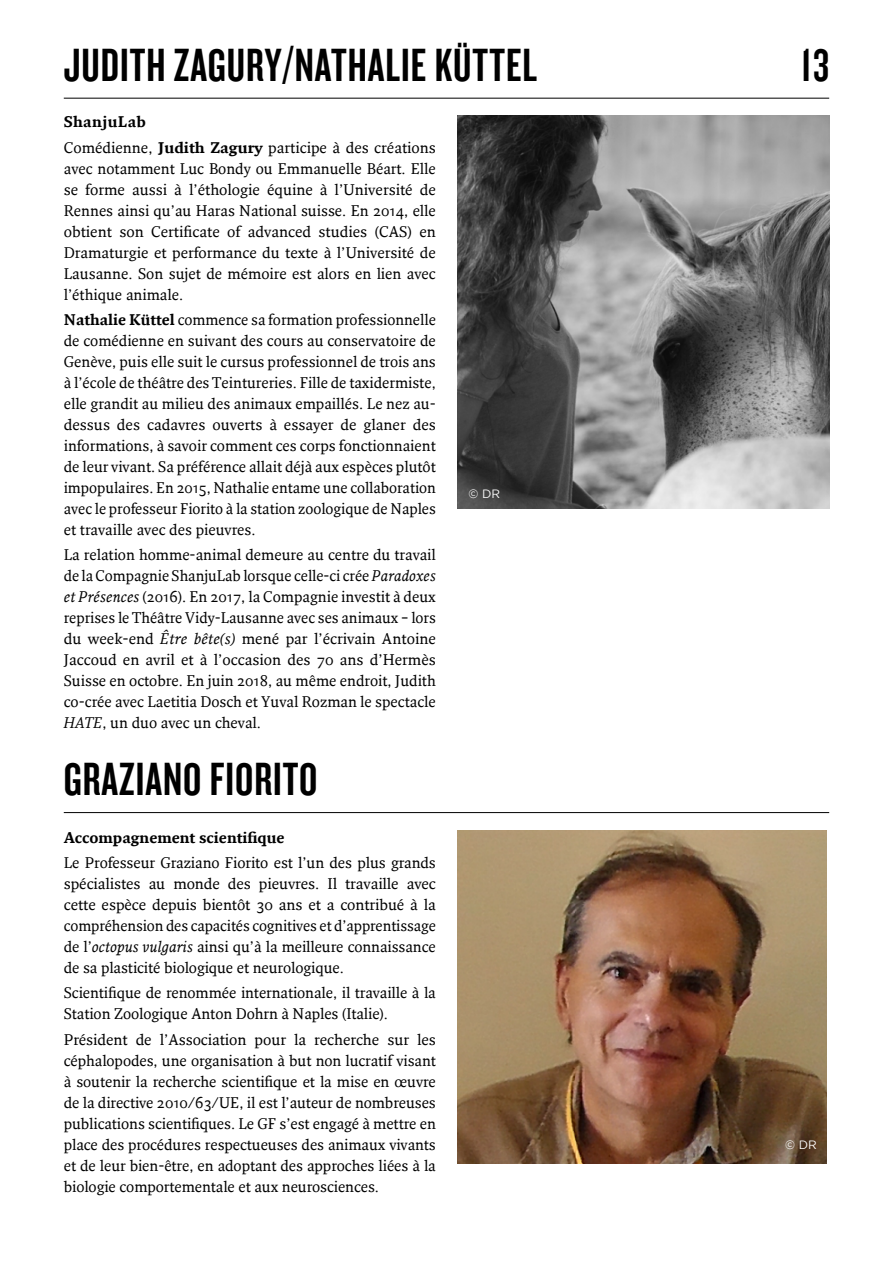
<style>
.page{position:relative;width:893px;height:1263px;background:#fff}
.page>*{position:absolute;margin:0;border:0;box-sizing:border-box;transform-origin:0 0}
.t1{font:48px "Knockout 48 Featherweight";letter-spacing:.02em;color:#000}
.t2{font:15px/21px "Fresco";letter-spacing:-.005em;color:#000;text-align:justify}
.t3{font:700 15px "Fresco";letter-spacing:-.005em;color:#000}
.t4{font:12px "Gotham";color:#fff}
.s1{font-weight:700}
.s2{font-style:italic}
</style>
<div class="page">
<hr style="left:64px;top:98px;width:765px;height:1px;background:#000">
<img style="left:457px;top:116px;width:372px;height:393px">
<hr style="left:64px;top:812px;width:765px;height:1px;background:#000">
<img style="left:457px;top:831px;width:369px;height:332px">
<h1 class="t1" style="left:64px;top:36px;width:475px">JUDITH ZAGURY/NATHALIE KÜTTEL</h1>
<h1 class="t1" style="left:801px;top:36px;width:29px">13</h1>
<p class="t2" style="left:64px;top:109px;width:374px;line-height:25.2px"><span class="s1">ShanjuLab<br></span>Comédienne, <span class="s1">Judith Zagury</span> participe à des créations</p>
<p class="t2" style="left:64px;top:157px;width:374px">avec notamment Luc Bondy ou Emmanuelle Béart. Elle se forme aussi à l’éthologie équine à l’Université de Rennes ainsi qu’au Haras National suisse. En 2014, elle obtient son Certificate of advanced studies (CAS) en Dramaturgie et performance du texte à l’Université de Lausanne. Son sujet de mémoire est alors en lien avec l’éthique animale.</p>
<p class="t2" style="left:64px;top:309px;width:374px"><span class="s1">Nathalie Küttel</span> commence sa formation professionnelle de comédienne en suivant des cours au conservatoire de Genève, puis elle suit le cursus professionnel de trois ans à l’école de théâtre des Teintureries. Fille de taxidermiste, elle grandit au milieu des animaux empaillés. Le nez au&shy;dessus des cadavres ouverts à essayer de glaner des informations, à savoir comment ces corps fonctionnaient de leur vivant. Sa préférence allait déjà aux espèces plutôt impopulaires. En 2015, Nathalie entame une collaboration avec le professeur Fiorito à la station zoologique de Naples et travaille avec des pieuvres.</p>
<p class="t2" style="left:64px;top:544px;width:374px">La relation homme-animal demeure au centre du travail de la Compagnie ShanjuLab lorsque celle-ci crée <span class="s2">Paradoxes et Présences</span> (2016). En 2017, la Compagnie investit à deux reprises le Théâtre Vidy-Lausanne avec ses animaux – lors du week-end <span class="s2">Être bête(s)</span> mené par l’écrivain Antoine Jaccoud en avril et à l’occasion des 70 ans d’Hermès Suisse en octobre. En juin 2018, au même endroit, Judith co-crée avec Laetitia Dosch et Yuval Rozman le spectacle <span class="s2">HATE</span>, un duo avec un cheval.</p>
<p class="t4" style="left:468px;top:486px;width:33px">© DR</p>
<h1 class="t1" style="left:64px;top:750px;width:255px">GRAZIANO FIORITO</h1>
<p class="t3" style="left:64px;top:828px;width:223px">Accompagnement scientifique</p>
<p class="t2" style="left:64px;top:852px;width:374px">Le Professeur Graziano Fiorito est l’un des plus grands spécialistes au monde des pieuvres. Il travaille avec cette espèce depuis bientôt 30 ans et a contribué à la compréhension des capacités cognitives et d’apprentissage de l’<span class="s2">octopus vulgaris</span> ainsi qu’à la meilleure connaissance de sa plasticité biologique et neurologique.</p>
<p class="t2" style="left:64px;top:982px;width:374px">Scientifique de renommée internationale, il travaille à la<br>Station Zoologique Anton Dohrn à Naples (Italie).</p>
<p class="t2" style="left:64px;top:1028px;width:374px">Président de l’Association pour la recherche sur les céphalopodes, une organisation à but non lucratif visant à soutenir la recherche scientifique et la mise en œuvre de la directive 2010/63/UE, il est l’auteur de nombreuses publications scientifiques. Le GF s’est engagé à mettre en place des procédures respectueuses des animaux vivants et de leur bien-être, en adoptant des approches liées à la biologie comportementale et aux neurosciences.</p>
<p class="t4" style="left:785px;top:1137px;width:33px">© DR</p>
</div>
